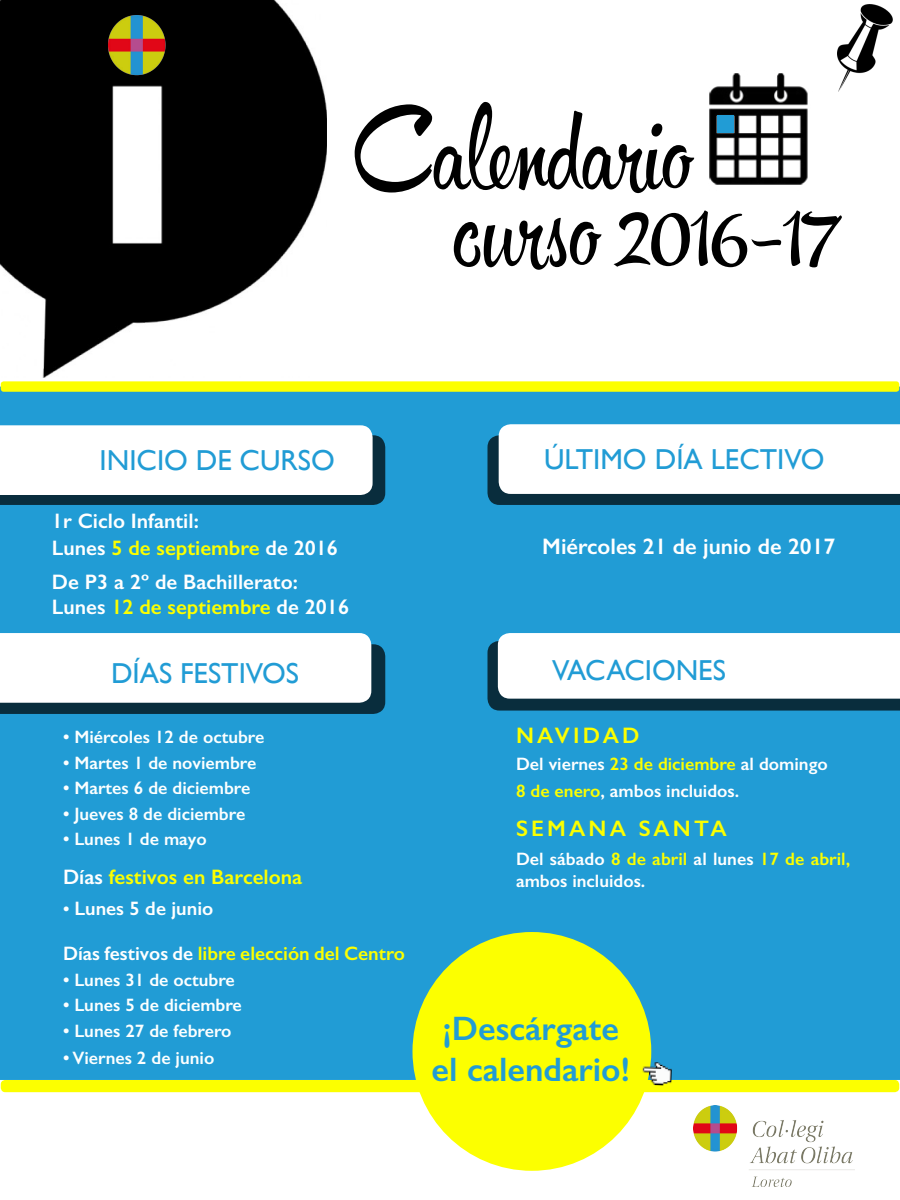
<style>
.page{position:relative;width:900px;height:1200px;background:#fff}
.page>*{position:absolute;margin:0;border:0;box-sizing:border-box;transform-origin:0 0}
.t1{font:98.55px/76.7px "Hipster Script Pro";color:#000}
.t2{font:600 34.05px/40.8px "Gill Sans";color:#219cd5;text-align:center}
.t3{font:28.8px "Gill Sans";color:#219cd5}
.t4{font:600 22.5px "Gill Sans";color:#fff}
.t5{font:600 22.5px "Gill Sans";letter-spacing:.14em;color:#fcff00}
.t6{font:600 21px/25.2px "Gill Sans";color:#fff}
.t7{font:600 21px "Gill Sans";color:#fcff00}
.t8{font:600 19.5px "Gill Sans";color:#fcff00}
.t9{font:600 19.5px "Gill Sans";color:#fff}
.t10{font:600 18px "Gill Sans";color:#fcffff}
.t11{font:600 18px/27px "Gill Sans";color:#fff}
.s1{color:#fcff00}
.s2{color:#fff}
.s3{font-size:18px;color:#fcffff}
</style>
<div class="page">
<div style="left:1px;top:1080px;width:898px;height:12px;background:#fcff00;border-radius:5px"></div>
<div style="left:0;top:387px;width:900px;height:693px;background:#219cd5"></div>
<img style="left:693px;top:1106px;width:162px;height:80px">
<img style="left:0;top:0;width:327px;height:378px">
<svg style="left:0;top:425px;width:385px;height:80px"></svg>
<svg style="left:488px;top:633px;width:412px;height:78px"></svg>
<svg style="left:488px;top:424px;width:412px;height:81px"></svg>
<svg style="left:0;top:633px;width:385px;height:81px"></svg>
<img style="left:709px;top:73px;width:99px;height:112px">
<div style="left:718px;top:115px;width:16px;height:18px;background:#219cd5"></div>
<img style="left:108px;top:15px;width:62px;height:66px">
<div style="left:412px;top:932px;width:239px;height:239px;background:#fcff00;border-radius:50%"></div>
<img style="left:642px;top:1062px;width:30px;height:24px">
<div style="left:1px;top:381px;width:898px;height:11px;background:#fcff00;border-radius:3px"></div>
<img style="left:838px;top:4px;width:54px;height:87px">
<h1 class="t1" style="left:453px;top:113px;width:384px;text-indent:-98px">Calendario curso 2016-17</h1>
<h3 class="t3" style="left:100px;top:443px;width:237px">INICIO DE CURSO</h3>
<h3 class="t3" style="left:544px;top:442px;width:282px">ÚLTIMO DÍA LECTIVO</h3>
<p class="t6" style="left:52px;top:507px;width:288px;line-height:27px">1r Ciclo Infantil:<br>Lunes <span class="s1">5 de septiembre</span> de 2016</p>
<p class="t6" style="left:52px;top:569px;width:299px">De P3 a 2º de Bachillerato:<br>Lunes <span class="s1">12 de septiembre</span> de 2016</p>
<h3 class="t3" style="left:111px;top:657px;width:190px">DÍAS FESTIVOS</h3>
<p class="t10" style="left:63px;top:726px;width:203px">• Miércoles 12 de octubre</p>
<p class="t10" style="left:63px;top:752px;width:195px">• Martes 1 de noviembre</p>
<p class="t10" style="left:63px;top:777px;width:189px">• Martes 6 de diciembre</p>
<p class="t10" style="left:63px;top:803px;width:184px">• Jueves 8 de diciembre</p>
<p class="t10" style="left:63px;top:829px;width:145px">• Lunes 1 de mayo</p>
<p class="t7" style="left:63px;top:865px;width:241px"><span class="s2">Días</span> festivos en Barcelona</p>
<p class="t9" style="left:63px;top:897px;width:152px"><span class="s3">•</span> Lunes 5 de junio</p>
<p class="t8" style="left:63px;top:942px;width:343px"><span class="s2">Días festivos de</span> libre elección del Centro</p>
<p class="t10" style="left:63px;top:969px;width:173px">• Lunes 31 de octubre</p>
<p class="t10" style="left:63px;top:994px;width:180px">• Lunes 5 de diciembre</p>
<p class="t10" style="left:63px;top:1020px;width:170px">• Lunes 27 de febrero</p>
<p class="t10" style="left:63px;top:1047px;width:153px">• Viernes 2 de junio</p>
<p class="t4" style="left:542px;top:532px;width:295px">Miércoles 21 de junio de 2017</p>
<h3 class="t3" style="left:552px;top:654px;width:175px">VACACIONES</h3>
<p class="t5" style="left:516px;top:722px;width:125px">NAVIDAD</p>
<p class="t11" style="left:516px;top:750px;width:313px">Del viernes <span class="s1">23 de diciembre</span> al domingo<br><span class="s1">8 de enero</span>, ambos incluidos.</p>
<p class="t5" style="left:516px;top:815px;width:52px">Semana</p>
<p class="t5" style="left:639px;top:815px;width:84px">San ta</p>
<p class="t11" style="left:516px;top:847px;width:336px;line-height:22.5px">Del sábado <span class="s1">8 de abril</span> al lunes <span class="s1">17 de abril, </span>ambos incluidos.</p>
<h2 class="t2" style="left:432px;top:1008px;width:200px">¡Descárgate el calendario!</h2>
</div>
